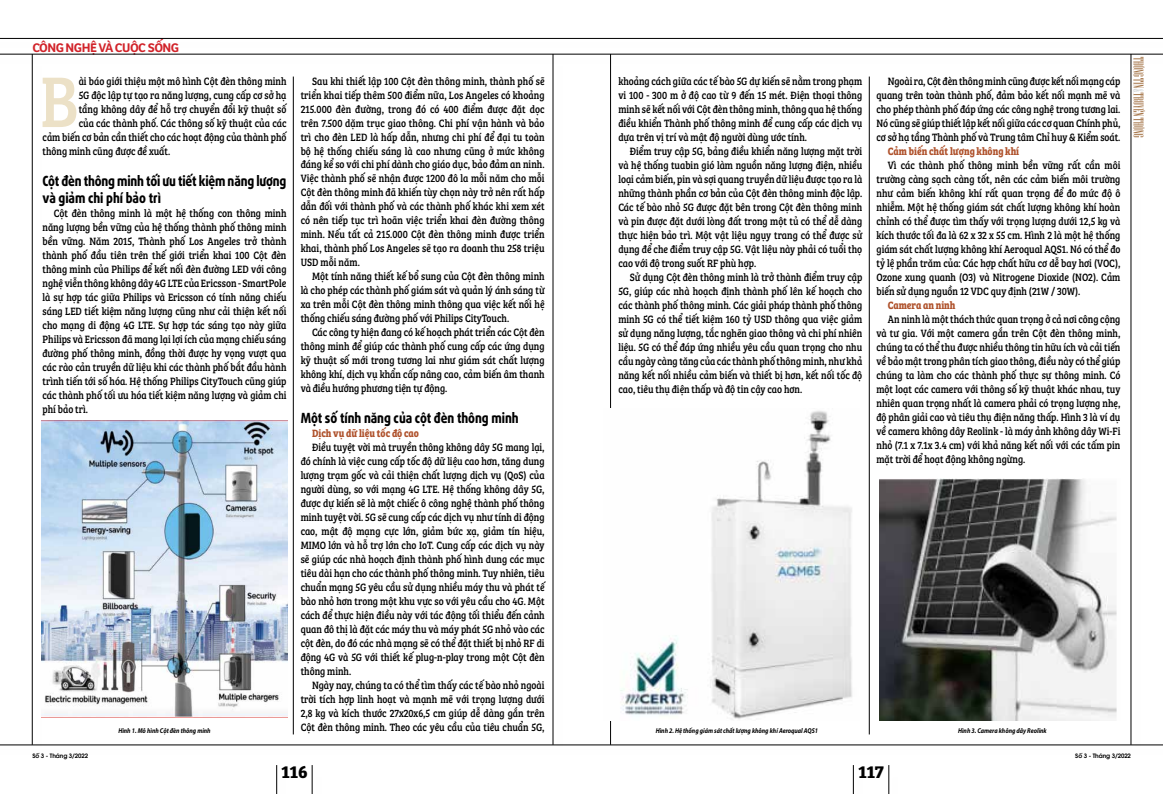
<style>
.page{position:relative;width:1163px;height:794px;background:#fff}
.page>*{position:absolute;margin:0;border:0;box-sizing:border-box;transform-origin:0 0}
.t1{font:74.2px "SVN Bree Serif";color:#ece1c7;scale:.86 1}
.t2{font:700 18px "SVN Bree Serif";letter-spacing:-.03em;color:#000}
.t3{font:700 14px/17px "SVN Daxline Pro Extra";letter-spacing:-.01em;color:#000;scale:.85 1}
.t4{font:600 13px "SVN Bree";letter-spacing:-.04em;color:#d2232a}
.t5{font:11px/14px "SVN Bree Serif";color:#000;text-align:justify;scale:.86 1}
.t6{font:700 11px "SVN Bree Serif";color:#af522c;scale:.86 1}
.t7{font:italic 700 7px "Myriad Pro";color:#000;scale:.86 1}
.t8{font:6px "SVN Avant Garde Gothic Demi";letter-spacing:-.01em;color:#000}
</style>
<div class="page">
<hr style="left:293px;top:77px;width:1px;height:657px;background:#000">
<hr style="left:869px;top:77px;width:1px;height:657px;background:#000">
<div style="left:274px;top:765px;width:19px;height:29px;background:#000;opacity:.22"></div>
<svg style="left:276px;top:765px;width:1px;height:29px"></svg>
<div style="left:850px;top:765px;width:19px;height:29px;background:#000;opacity:.22"></div>
<svg style="left:853px;top:765px;width:1px;height:29px"></svg>
<div style="left:310px;top:765px;width:18px;height:29px;background:#000;opacity:.22"></div>
<svg style="left:312px;top:765px;width:1px;height:29px"></svg>
<div style="left:886px;top:765px;width:19px;height:29px;background:#000;opacity:.22"></div>
<svg style="left:888px;top:765px;width:1px;height:29px"></svg>
<hr style="left:552px;top:54px;width:1px;height:691px;background:#000">
<div style="left:30px;top:55px;width:19px;height:703px;background:#000;opacity:.22"></div>
<hr style="left:32px;top:54px;width:1px;height:691px;background:#000">
<div style="left:608px;top:55px;width:19px;height:703px;background:#000;opacity:.22"></div>
<hr style="left:610px;top:54px;width:1px;height:691px;background:#000">
<hr style="left:1130px;top:54px;width:1px;height:691px;background:#000">
<div style="left:0;top:742px;width:1162px;height:19px;background:#000;opacity:.22"></div>
<hr style="left:0;top:744px;width:1162px;height:1px;background:#000">
<div style="left:0;top:52px;width:1162px;height:19px;background:#fff"></div>
<div style="left:0;top:36px;width:1162px;height:19px;background:#000;opacity:.22"></div>
<hr style="left:0;top:38px;width:1162px;height:1px;background:#000">
<img style="left:42px;top:420px;width:245px;height:297px">
<img style="left:608px;top:408px;width:244px;height:312px">
<img style="left:879px;top:478px;width:238px;height:242px">
<p class="t4" style="left:32px;top:37px;width:148px">CÔNG NGHỆ VÀ CUỘC SỐNG</p>
<h1 class="t1" style="left:40px;top:46px;width:47px">B</h1>
<p class="t5" style="left:79px;top:74px;width:243px">ài báo giới thiệu một mô hình Cột đèn thông minh</p>
<p class="t5" style="left:79px;top:88px;width:243px">5G độc lập tự tạo ra năng lượng, cung cấp cơ sở hạ</p>
<p class="t5" style="left:79px;top:102px;width:243px">tầng không dây để hỗ trợ chuyển đổi kỹ thuật số</p>
<p class="t5" style="left:79px;top:116px;width:243px">của các thành phố. Các thông số kỹ thuật của các</p>
<p class="t5" style="left:43px;top:130px;width:285px">cảm biến cơ bản cần thiết cho các hoạt động của thành phố</p>
<p class="t5" style="left:43px;top:144px;width:150px">thông minh cũng được đề xuất.</p>
<p class="t3" style="left:43px;top:172px;width:288px">Cột đèn thông minh tối ưu tiết kiệm năng lượng và giảm chi phí bảo trì</p>
<p class="t5" style="left:43px;top:206px;width:285px;text-indent:11px">Cột đèn thông minh là một hệ thống con thông minh năng lượng bền vững của hệ thống thành phố thông minh bền vững. Năm 2015, Thành phố Los Angeles trở thành thành phố đầu tiên trên thế giới triển khai 100 Cột đèn thông minh của Philips để kết nối đèn đường LED với công nghệ viễn thông không dây 4G LTE của Ericsson - SmartPole là sự hợp tác giữa Philips và Ericsson có tính năng chiếu sáng LED tiết kiệm năng lượng cũng như cải thiện kết nối cho mạng di động 4G LTE. Sự hợp tác sáng tạo này giữa Philips và Ericsson đã mang lại lợi ích của mạng chiếu sáng đường phố thông minh, đồng thời được hy vọng vượt qua các rào cản truyền dữ liệu khi các thành phố bắt đầu hành trình tiến tới số hóa. Hệ thống Philips CityTouch cũng giúp các thành phố tối ưu hóa tiết kiệm năng lượng và giảm chi phí bảo trì.</p>
<p class="t7" style="left:118px;top:726px;width:109px">Hình 1. Mô hình Cột đèn thông minh</p>
<p class="t5" style="left:300px;top:74px;width:285px;text-indent:11px">Sau khi thiết lập 100 Cột đèn thông minh, thành phố sẽ triển khai tiếp thêm 500 điểm nữa, Los Angeles có khoảng 215.000 đèn đường, trong đó có 400 điểm được đặt dọc trên 7.500 dặm trục giao thông. Chi phí vận hành và bảo trì cho đèn LED là hấp dẫn, nhưng chi phí để đại tu toàn bộ hệ thống chiếu sáng là cao nhưng cũng ở mức không đáng kể so với chi phí dành cho giáo dục, bảo đảm an ninh.<br>Việc thành phố sẽ nhận được 1200 đô la mỗi năm cho mỗi Cột đèn thông minh đã khiến tùy chọn này trở nên rất hấp dẫn đối với thành phố và các thành phố khác khi xem xét có nên tiếp tục trì hoãn việc triển khai đèn đường thông minh. Nếu tất cả 215.000 Cột đèn thông minh được triển khai, thành phố Los Angeles sẽ tạo ra doanh thu 258 triệu USD mỗi năm.</p>
<p class="t5" style="left:300px;top:269px;width:285px;text-indent:11px">Một tính năng thiết kế bổ sung của Cột đèn thông minh là cho phép các thành phố giám sát và quản lý ánh sáng từ xa trên mỗi Cột đèn thông minh thông qua việc kết nối hệ thống chiếu sáng đường phố với Philips CityTouch.</p>
<p class="t5" style="left:300px;top:325px;width:285px;text-indent:11px">Các công ty hiện đang có kế hoạch phát triển các Cột đèn thông minh để giúp các thành phố cung cấp các ứng dụng kỹ thuật số mới trong tương lai như giám sát chất lượng không khí, dịch vụ khẩn cấp nâng cao, cảm biến âm thanh và điều hướng phương tiện tự động.</p>
<p class="t3" style="left:300px;top:409px;width:258px">Một số tính năng của cột đèn thông minh</p>
<p class="t6" style="left:312px;top:425px;width:126px">Dịch vụ dữ liệu tốc độ cao</p>
<p class="t5" style="left:300px;top:440px;width:285px;text-indent:11px">Điều tuyệt vời mà truyền thông không dây 5G mang lại, đó chính là việc cung cấp tốc độ dữ liệu cao hơn, tăng dung lượng trạm gốc và cải thiện chất lượng dịch vụ (QoS) của người dùng, so với mạng 4G LTE. Hệ thống không dây 5G, được dự kiến sẽ là một chiếc ô công nghệ thành phố thông minh tuyệt vời. 5G sẽ cung cấp các dịch vụ như tính di động cao, mật độ mạng cực lớn, giảm bức xạ, giảm tín hiệu, MIMO lớn và hỗ trợ lớn cho IoT. Cung cấp các dịch vụ này sẽ giúp các nhà hoạch định thành phố hình dung các mục tiêu dài hạn cho các thành phố thông minh. Tuy nhiên, tiêu chuẩn mạng 5G yêu cầu sử dụng nhiều máy thu và phát tế bào nhỏ hơn trong một khu vực so với yêu cầu cho 4G. Một cách để thực hiện điều này với tác động tối thiểu đến cảnh quan đô thị là đặt các máy thu và máy phát 5G nhỏ vào các cột đèn, do đó các nhà mạng sẽ có thể đặt thiết bị nhỏ RF di động 4G và 5G với thiết kế plug-n-play trong một Cột đèn thông minh.</p>
<p class="t5" style="left:300px;top:678px;width:285px;text-indent:11px">Ngày nay, chúng ta có thể tìm thấy các tế bào nhỏ ngoài trời tích hợp linh hoạt và mạnh mẽ với trọng lượng dưới 2,8 kg và kích thước 27x20x6,5 cm giúp dễ dàng gắn trên Cột đèn thông minh. Theo các yêu cầu của tiêu chuẩn 5G,</p>
<p class="t5" style="left:618px;top:74px;width:285px">khoảng cách giữa các tế bào 5G dự kiến sẽ nằm trong phạm vi 100 - 300 m ở độ cao từ 9 đến 15 mét. Điện thoại thông minh sẽ kết nối với Cột đèn thông minh, thông qua hệ thống điều khiển Thành phố thông minh để cung cấp các dịch vụ dựa trên vị trí và mật độ người dùng ước tính.</p>
<p class="t5" style="left:618px;top:144px;width:285px;text-indent:11px">Điểm truy cập 5G, bảng điều khiển năng lượng mặt trời và hệ thống tuabin gió làm nguồn năng lượng điện, nhiều loại cảm biến, pin và sợi quang truyền dữ liệu được tạo ra là những thành phần cơ bản của Cột đèn thông minh độc lập.<br>Các tế bào nhỏ 5G được đặt bên trong Cột đèn thông minh và pin được đặt dưới lòng đất trong một tủ có thể dễ dàng thực hiện bảo trì. Một vật liệu ngụy trang có thể được sử dụng để che điểm truy cập 5G. Vật liệu này phải có tuổi thọ cao với độ trong suốt RF phù hợp.</p>
<p class="t5" style="left:618px;top:270px;width:285px;text-indent:11px">Sử dụng Cột đèn thông minh là trở thành điểm truy cập 5G, giúp các nhà hoạch định thành phố lên kế hoạch cho các thành phố thông minh. Các giải pháp thành phố thông minh 5G có thể tiết kiệm 160 tỷ USD thông qua việc giảm sử dụng năng lượng, tắc nghẽn giao thông và chi phí nhiên liệu. 5G có thể đáp ứng nhiều yêu cầu quan trọng cho nhu cầu ngày càng tăng của các thành phố thông minh, như khả năng kết nối nhiều cảm biến và thiết bị hơn, kết nối tốc độ cao, tiêu thụ điện thấp và độ tin cậy cao hơn.</p>
<p class="t5" style="left:876px;top:74px;width:285px;text-indent:11px">Ngoài ra, Cột đèn thông minh cũng được kết nối mạng cáp quang trên toàn thành phố, đảm bảo kết nối mạnh mẽ và cho phép thành phố đáp ứng các công nghệ trong tương lai.<br>Nó cũng sẽ giúp thiết lập kết nối giữa các cơ quan Chính phủ, cơ sở hạ tầng Thành phố và Trung tâm Chỉ huy &amp; Kiểm soát.</p>
<p class="t6" style="left:887px;top:143px;width:154px">Cảm biến chất lượng không khí</p>
<p class="t5" style="left:876px;top:158px;width:285px;text-indent:11px">Vì các thành phố thông minh bền vững rất cần môi trường càng sạch càng tốt, nên các cảm biến môi trường như cảm biến không khí rất quan trọng để đo mức độ ô nhiễm. Một hệ thống giám sát chất lượng không khí hoàn chỉnh có thể được tìm thấy với trọng lượng dưới 12,5 kg và kích thước tối đa là 62 x 32 x 55 cm. Hình 2 là một hệ thống giám sát chất lượng không khí Aeroqual AQS1. Nó có thể đo tỷ lệ phần trăm của: Các hợp chất hữu cơ dễ bay hơi (VOC), Ozone xung quanh (O3) và Nitrogene Dioxide (NO2). Cảm biến sử dụng nguồn 12 VDC quy định (21W / 30W).</p>
<p class="t6" style="left:887px;top:297px;width:80px">Camera an ninh</p>
<p class="t5" style="left:876px;top:312px;width:285px;text-indent:11px">An ninh là một thách thức quan trọng ở cả nơi công cộng và tư gia. Với một camera gắn trên Cột đèn thông minh, chúng ta có thể thu được nhiều thông tin hữu ích và cải tiến về bảo mật trong phân tích giao thông, điều này có thể giúp chúng ta làm cho các thành phố thực sự thông minh. Có một loạt các camera với thông số kỹ thuật khác nhau, tuy nhiên quan trọng nhất là camera phải có trọng lượng nhẹ, độ phân giải cao và tiêu thụ điện năng thấp. Hình 3 là ví dụ về camera không dây Reolink - là máy ảnh không dây Wi-Fi nhỏ (7.1 x 7.1x 3.4 cm) với khả năng kết nối với các tấm pin mặt trời để hoạt động không ngừng.</p>
<p class="t7" style="left:655px;top:726px;width:190px">Hình 2. Hệ thống giám sát chất lượng không khí Aeroqual AQS1</p>
<p class="t7" style="left:957px;top:726px;width:105px">Hình 3. Camera không dây Reolink</p>
<p class="t8" style="left:32px;top:751px;width:57px">Số 3 - Tháng 3/2022</p>
<p class="t8" style="left:1074px;top:751px;width:57px">Số 3 - Tháng 3/2022</p>
<h2 class="t2" style="left:281px;top:757px;width:28px">116</h2>
<h2 class="t2" style="left:858px;top:757px;width:28px">117</h2>
</div>
